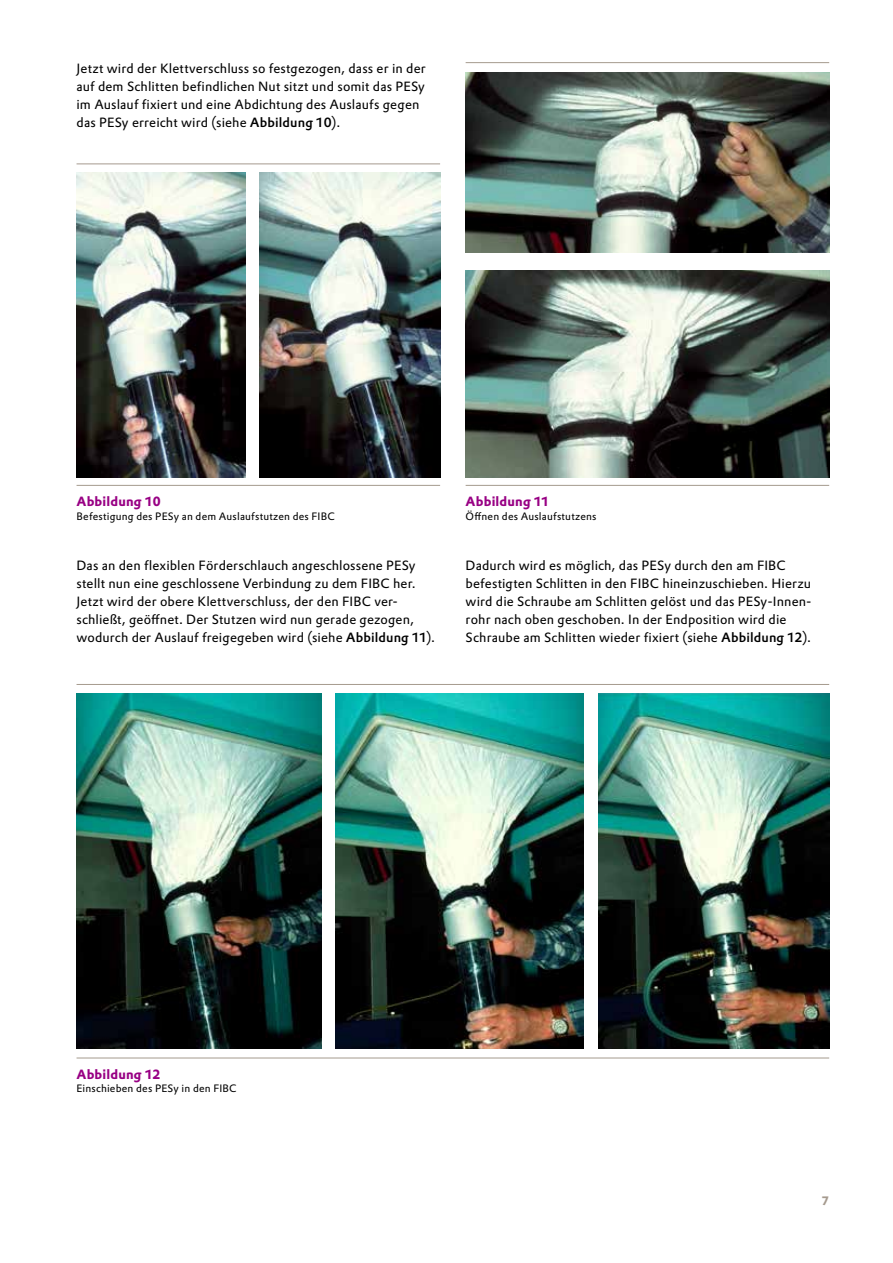
<style>
.page{position:relative;width:893px;height:1263px;background:#fff}
.page>*{position:absolute;margin:0;border:0;box-sizing:border-box;transform-origin:0 0}
.t1{font:13.2px/18px "Evonik Prokyon";letter-spacing:.01em;color:#000}
.t2{font:700 13.2px "Evonik Prokyon";letter-spacing:.01em;color:#980084}
.t3{font:700 12px "Evonik Prokyon";color:#a59a8e}
.t4{font:10.5px "Evonik Prokyon";letter-spacing:.02em;color:#000}
.s1{font-weight:500}
</style>
<div class="page">
<img style="left:77px;top:173px;width:169px;height:304px">
<img style="left:259px;top:173px;width:181px;height:304px">
<img style="left:466px;top:72px;width:363px;height:180px">
<img style="left:466px;top:270px;width:363px;height:207px">
<img style="left:77px;top:693px;width:245px;height:356px">
<img style="left:336px;top:693px;width:247px;height:356px">
<img style="left:598px;top:693px;width:231px;height:356px">
<hr style="left:77px;top:1058px;width:752px;height:1px;background:#a59a8e">
<hr style="left:77px;top:684px;width:752px;height:1px;background:#a59a8e">
<hr style="left:77px;top:485px;width:363px;height:1px;background:#a59a8e">
<hr style="left:466px;top:485px;width:363px;height:1px;background:#a59a8e">
<hr style="left:77px;top:164px;width:363px;height:1px;background:#a59a8e">
<hr style="left:466px;top:62px;width:363px;height:1px;background:#a59a8e">
<p class="t1" style="left:77px;top:58px;width:351px">Jetzt wird der Klettverschluss so festgezogen, dass er in der auf dem Schlitten befindlichen Nut sitzt und somit das PESy im Auslauf fixiert und eine Abdichtung des Auslaufs gegen das PESy erreicht wird (siehe <span class="s1">Abbildung 10</span>).</p>
<p class="t2" style="left:77px;top:491px;width:86px">Abbildung 10</p>
<p class="t4" style="left:77px;top:508px;width:260px">Befestigung des PESy an dem Auslaufstutzen des FIBC</p>
<p class="t2" style="left:466px;top:491px;width:85px">Abbildung 11</p>
<p class="t4" style="left:466px;top:508px;width:132px">Öffnen des Auslaufstutzens</p>
<p class="t1" style="left:77px;top:555px;width:360px">Das an den flexiblen Förderschlauch angeschlossene PESy stellt nun eine geschlossene Verbindung zu dem FIBC her.<br>Jetzt wird der obere Klettverschluss, der den FIBC ver&shy;schließt, geöffnet. Der Stutzen wird nun gerade gezogen, wodurch der Auslauf freigegeben wird (siehe <span class="s1">Abbildung 11</span>).</p>
<p class="t1" style="left:466px;top:555px;width:347px">Dadurch wird es möglich, das PESy durch den am FIBC befestigten Schlitten in den FIBC hineinzuschieben. Hierzu wird die Schraube am Schlitten gelöst und das PESy-Innen&shy;rohr nach oben geschoben. In der Endposition wird die Schraube am Schlitten wieder fixiert (siehe <span class="s1">Abbildung 12</span>).</p>
<p class="t2" style="left:77px;top:1063px;width:85px">Abbildung 12</p>
<p class="t4" style="left:77px;top:1080px;width:162px">Einschieben des PESy in den FIBC</p>
<p class="t3" style="left:822px;top:1191px;width:9px">7</p>
</div>
